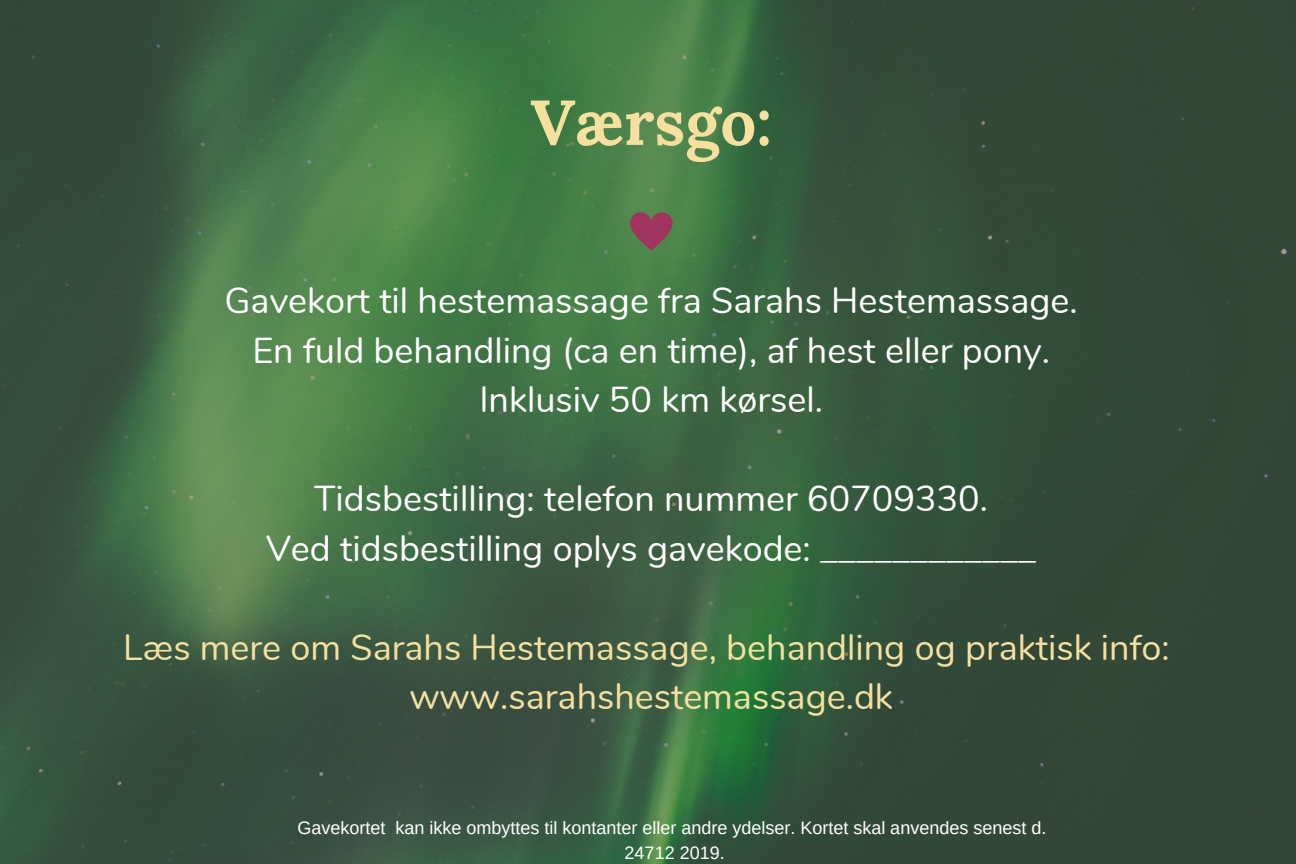
<style>
.page{position:relative;width:1296px;height:864px;background:#fff}
.page>*{position:absolute;margin:0;border:0;box-sizing:border-box;transform-origin:0 0}
.t1{font:700 63.3px "Lora";color:#f5e0a0}
.t2{font:36px/49.5px "Nunito";color:#fff;text-align:center}
.t3{font:36px/49.5px "Nunito";color:#f5e0a0;text-align:center}
.t4{font:18px/24.6px "Arimo";color:#fff;text-align:center}
</style>
<div class="page">
<img style="left:0;top:0;width:1296px;height:864px">
<svg style="left:630px;top:212px;width:43px;height:38px;background:#845058"></svg>
<h1 class="t1" style="left:530px;top:81px;width:243px">Værsgo:</h1>
<p class="t2" style="left:225px;top:276px;width:855px">Gavekort til hestemassage fra Sarahs Hestemassage.<br>En fuld behandling (ca en time), af hest eller pony.<br>Inklusiv 50 km kørsel.</p>
<p class="t2" style="left:266px;top:474px;width:772px">Tidsbestilling: telefon nummer 60709330.<br>Ved tidsbestilling oplys gavekode: ____________</p>
<p class="t3" style="left:123px;top:623px;width:1048px">Læs mere om Sarahs Hestemassage, behandling og praktisk info: www.sarahshestemassage.dk</p>
<p class="t4" style="left:298px;top:816px;width:750px">Gavekortet kan ikke ombyttes til kontanter eller andre ydelser. Kortet skal anvendes senest d.<br>24712 2019.</p>
</div>
